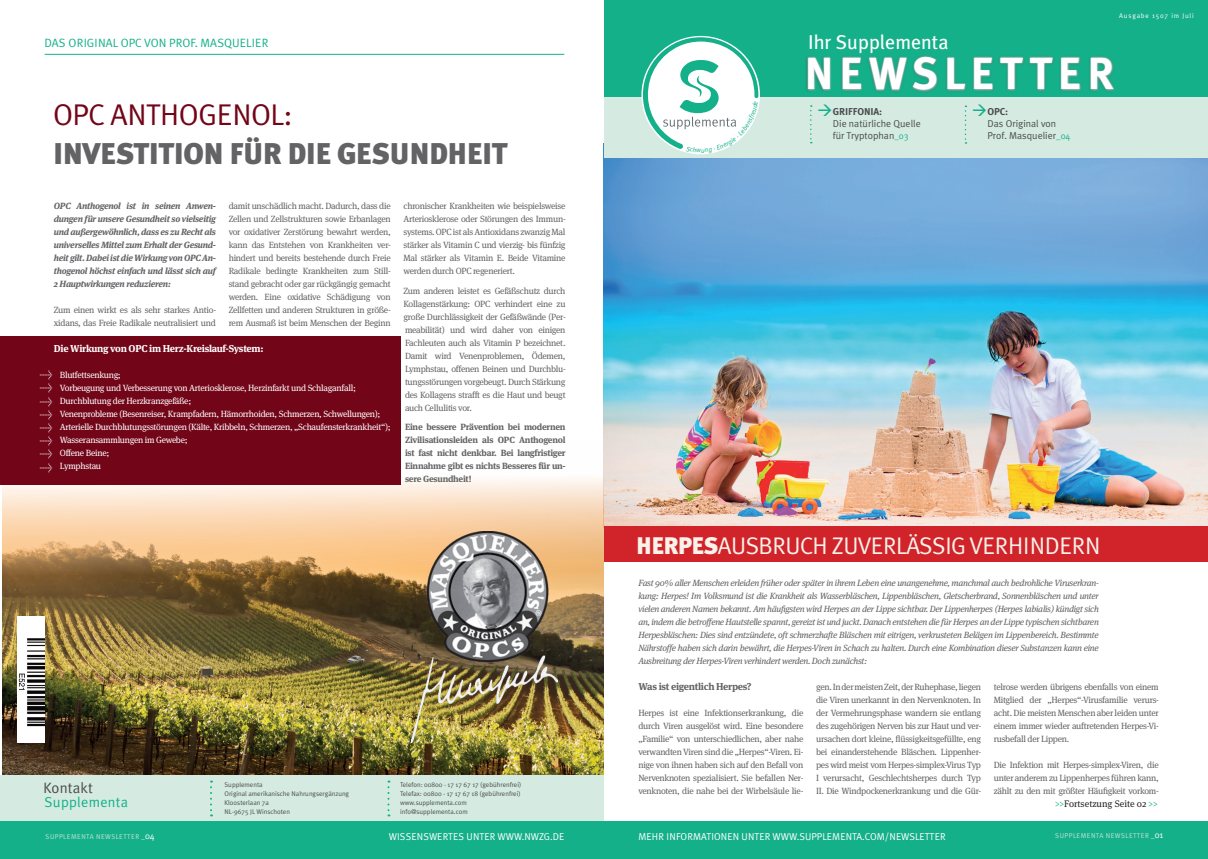
<style>
.page{position:relative;width:1208px;height:859px;background:#fff}
.page>*{position:absolute;margin:0;border:0;box-sizing:border-box;transform-origin:0 0}
.t1{font:700 45px "Meta Plus";letter-spacing:.12em;color:#fff}
.t2{font:900 30px "Meta Plus";letter-spacing:-.02em;color:#636366}
.t3{font:30px "Meta Plus Normal";letter-spacing:-.02em;color:#720518}
.t4{font:24px "Meta Plus Normal";letter-spacing:-.025em;color:#f9f2ea}
.t5{font:20px "Meta Plus";color:#fff}
.t6{font:15px "Meta Plus Normal";letter-spacing:.01em;color:#4b4c4d}
.t7{font:14.4px "Meta Plus Normal";letter-spacing:.02em;color:#14b089}
.t8{font:12px "Meta Plus Normal";color:#14b089}
.t9{font:11px "Meta Plus Normal";color:#fff}
.t10{font:10px "Meta Plus Normal";letter-spacing:.005em;color:#fff}
.t11{font:10px "Meta Plus Normal";color:#4b4c4d}
.Copy{font:700 10px "Meta Serif";letter-spacing:-.03em;color:#fff}
.Copy-2{font:700 10px "Meta Serif";letter-spacing:-.03em;color:#636366}
.t12{font:700 10px "Meta Plus";letter-spacing:-.01em;color:#4b4c4d}
.Copy-3{font:9.5px "Meta Serif";color:#231f20}
.Copy-4{font:9px/13px "Meta Serif";letter-spacing:-.03em;color:#636366;text-align:justify}
.Copy-5{font:italic 9px/13px "Meta Serif";letter-spacing:-.03em;color:#636366;text-align:justify}
.Copy-6{font:9px "Meta Serif";letter-spacing:-.03em;color:#fff}
.Copy-7{font:italic 700 9px/13px "Meta Serif";letter-spacing:-.03em;color:#636366;text-align:justify}
.Copy-8{font:700 9px/13px "Meta Serif";letter-spacing:-.03em;color:#636366;text-align:justify}
.Subline_10_5_pt{font:7px "Meta Plus Normal";letter-spacing:.06em;color:#c1e2d5}
.t13{font:6.8px "Meta Plus Normal";color:#4b4c4d}
.t14{font:6.8px "Meta Plus Normal";letter-spacing:.12em;color:#fff}
.s1{font-size:9px;color:#14b089}
.s2{font-family:"Meta Plus";font-weight:900}
.s3{color:#14b089}
.s4{color:#fff}
.s5{font-size:9px;color:#fff}
</style>
<div class="page">
<img style="left:604px;top:157px;width:604px;height:369px">
<img style="left:3px;top:441px;width:600px;height:334px">
<div style="left:0;top:775px;width:604px;height:52px;background:#d5ebe2"></div>
<div style="left:0;top:821px;width:1208px;height:38px;background:#14b089"></div>
<div style="left:604px;top:92px;width:604px;height:65px;background:#d5ebe2"></div>
<div style="left:604px;top:0;width:604px;height:96px;background:#14b089"></div>
<div style="left:806px;top:55px;width:309px;height:38px;background:#fff;opacity:.75"></div>
<svg style="left:964px;top:106px;width:2px;height:38px"></svg>
<img style="left:18px;top:616px;width:26px;height:126px">
<svg style="left:810px;top:105px;width:2px;height:38px"></svg>
<div style="left:604px;top:526px;width:604px;height:36px;background:#d1232a"></div>
<div style="left:0;top:336px;width:400px;height:149px;background:#720518"></div>
<svg style="left:210px;top:780px;width:2px;height:36px"></svg>
<svg style="left:387px;top:780px;width:2px;height:36px"></svg>
<hr style="left:45px;top:54px;width:519px;height:1px;background:#14b089">
<img style="left:411px;top:531px;width:146px;height:211px">
<svg style="left:640px;top:35px;width:121px;height:119px"></svg>
<p class="t8" style="left:45px;top:36px;width:225px">DAS ORIGINAL OPC VON PROF. MASQUELIER</p>
<p class="t3" style="left:53px;top:97px;width:241px">OPC ANTHOGENOL:</p>
<p class="t2" style="left:53px;top:136px;width:456px">INVESTITION FÜR DIE GESUNDHEIT</p>
<p class="Copy-7" style="left:54px;top:198px;width:164px">OPC Anthogenol ist in seinen Anwen&shy;dungen für unsere Gesundheit so vielseitig und außergewöhnlich, dass es zu Recht als universelles Mittel zum Erhalt der Gesund&shy;heit gilt. Dabei ist die Wirkung von OPC An&shy;thogenol höchst einfach und lässt sich auf 2 Hauptwirkungen reduzieren:</p>
<p class="Copy-4" style="left:54px;top:302px;width:164px">Zum einen wirkt es als sehr starkes Antio&shy;xidans, das Freie Radikale neutralisiert und</p>
<p class="Copy-4" style="left:229px;top:198px;width:164px">damit unschädlich macht. Dadurch, dass die Zellen und Zellstrukturen sowie Erbanlagen vor oxidativer Zerstörung bewahrt werden, kann das Entstehen von Krankheiten ver&shy;hindert und bereits bestehende durch Freie Radikale bedingte Krankheiten zum Still&shy;stand gebracht oder gar rückgängig gemacht werden. Eine oxidative Schädigung von Zellfetten und anderen Strukturen in größe&shy;rem Ausmaß ist beim Menschen der Beginn</p>
<p class="Copy-4" style="left:403px;top:198px;width:164px">chronischer Krankheiten wie beispielsweise Arteriosklerose oder Störungen des Immun&shy;systems. OPC ist als Antioxidans zwanzig Mal stärker als Vitamin C und vierzig- bis fünfzig Mal stärker als Vitamin E. Beide Vitamine werden durch OPC regeneriert.</p>
<p class="Copy-4" style="left:403px;top:283px;width:164px">Zum anderen leistet es Gefäßschutz durch Kollagenstärkung: OPC verhindert eine zu große Durchlässigkeit der Gefäßwände (Per&shy;meabilität) und wird daher von einigen Fachleuten auch als Vitamin P bezeichnet.<br>Damit wird Venenproblemen, Ödemen, Lymphstau, offenen Beinen und Durchblu&shy;tungsstörungen vorgebeugt. Durch Stärkung des Kollagens strafft es die Haut und beugt auch Cellulitis vor.</p>
<p class="Copy-8" style="left:405px;top:419px;width:162px">Eine bessere Prävention bei modernen Zivilisationsleiden als OPC Anthogenol ist fast nicht denkbar. Bei langfristiger Einnahme gibt es nichts Besseres für un&shy;sere Gesundheit!</p>
<p class="Copy" style="left:54px;top:340px;width:211px">Die Wirkung von OPC im Herz-Kreislauf-System:</p>
<p class="Copy-6" style="left:60px;top:367px;width:63px">Blutfettsenkung;</p>
<p class="Copy-6" style="left:60px;top:380px;width:298px">Vorbeugung und Verbesserung von Arteriosklerose, Herzinfarkt und Schlaganfall;</p>
<p class="Copy-6" style="left:60px;top:393px;width:133px">Durchblutung der Herzkranzgefäße;</p>
<p class="Copy-6" style="left:60px;top:406px;width:322px">Venenprobleme (Besenreiser, Krampfadern, Hämorrhoiden, Schmerzen, Schwellungen);</p>
<p class="Copy-6" style="left:60px;top:419px;width:332px">Arterielle Durchblutungsstörungen (Kälte, Kribbeln, Schmerzen, „Schaufensterkrankheit“);</p>
<p class="Copy-6" style="left:60px;top:432px;width:129px">Wasseransammlungen im Gewebe;</p>
<p class="Copy-6" style="left:60px;top:445px;width:51px">Offene Beine;</p>
<p class="Copy-6" style="left:60px;top:458px;width:43px">Lymphstau</p>
<p class="t9" style="left:40px;top:368px;width:14px">&gt;</p>
<p class="t9" style="left:40px;top:381px;width:14px">&gt;</p>
<p class="t9" style="left:40px;top:394px;width:14px">&gt;</p>
<p class="t9" style="left:40px;top:408px;width:14px">&gt;</p>
<p class="t9" style="left:40px;top:421px;width:14px">&gt;</p>
<p class="t9" style="left:40px;top:434px;width:14px">&gt;</p>
<p class="t9" style="left:40px;top:447px;width:14px">&gt;</p>
<p class="t9" style="left:40px;top:460px;width:14px">&gt;</p>
<p class="t6" style="left:43px;top:779px;width:51px">Kontakt</p>
<p class="t13" style="left:224px;top:780px;width:40px">Supplementa</p>
<p class="t13" style="left:224px;top:789px;width:126px">Original amerikanische Nahrungsergänzung</p>
<p class="t13" style="left:224px;top:798px;width:46px">Kloosterlaan 7a</p>
<p class="t13" style="left:224px;top:807px;width:67px">NL-9675 JL Winschoten</p>
<p class="t7" style="left:45px;top:793px;width:85px">Supplementa</p>
<p class="t13" style="left:400px;top:780px;width:123px">Telefon: 00800 - 17 17 67 17 (gebührenfrei)</p>
<p class="t13" style="left:400px;top:789px;width:122px">Telefax: 00800 - 17 17 67 18 (gebührenfrei)</p>
<p class="t13" style="left:400px;top:798px;width:68px">www.supplementa.com</p>
<p class="t13" style="left:400px;top:807px;width:69px">info@supplementa.com</p>
<p class="t5" style="left:808px;top:30px;width:142px">Ihr Supplementa</p>
<p class="t14" style="left:1119px;top:12px;width:76px">Ausgabe 1507 im Juli</p>
<p class="t1" style="left:804px;top:48px;width:311px">NEWSLETTER</p>
<p class="t12" style="left:833px;top:105px;width:51px">GRIFFONIA:</p>
<p class="t11" style="left:833px;top:117px;width:89px">Die natürliche Quelle</p>
<p class="t11" style="left:833px;top:129px;width:77px">für Tryptophan<span class="s1">_03</span></p>
<p class="t12" style="left:987px;top:106px;width:22px">OPC:</p>
<p class="t11" style="left:987px;top:118px;width:70px">Das Original von</p>
<p class="t11" style="left:987px;top:130px;width:84px">Prof. Masquelier<span class="s1">_04</span></p>
<p class="t4" style="left:636px;top:531px;width:466px"><span class="s2">HERPES</span>AUSBRUCH ZUVERLÄSSIG VERHINDERN</p>
<p class="Copy-5" style="left:638px;top:575px;width:462px">Fast 90% aller Menschen erleiden früher oder später in ihrem Leben eine unangenehme, manchmal auch bedrohliche Viruserkran&shy;kung: Herpes! Im Volksmund ist die Krankheit als Wasserbläschen, Lippenbläschen, Gletscherbrand, Sonnenbläschen und unter vielen anderen Namen bekannt. Am häufigsten wird Herpes an der Lippe sichtbar. Der Lippenherpes (Herpes labialis) kündigt sich an, indem die betroffene Hautstelle spannt, gereizt ist und juckt. Danach entstehen die für Herpes an der Lippe typischen sichtbaren Herpesbläschen: Dies sind entzündete, oft schmerzhafte Bläschen mit eitrigen, verkrusteten Belägen im Lippenbereich. Bestimmte Nährstoffe haben sich darin bewährt, die Herpes-Viren in Schach zu halten. Durch eine Kombination dieser Substanzen kann eine Ausbreitung der Herpes-Viren verhindert werden. Doch zunächst:</p>
<p class="Copy-2" style="left:638px;top:678px;width:115px">Was ist eigentlich Herpes?</p>
<p class="Copy-4" style="left:638px;top:705px;width:167px">Herpes ist eine Infektionserkrankung, die durch Viren ausgelöst wird. Eine besondere „Familie“ von unterschiedlichen, aber nahe verwandten Viren sind die „Herpes“-Viren. Ei&shy;nige von ihnen haben sich auf den Befall von Nervenknoten spezialisiert. Sie befallen Ner&shy;venknoten, die nahe bei der Wirbelsäule lie-</p>
<p class="Copy-4" style="left:816px;top:679px;width:167px">gen. In der meisten Zeit, der Ruhephase, liegen die Viren unerkannt in den Nervenknoten. In der Vermehrungsphase wandern sie entlang des zugehörigen Nerven bis zur Haut und ver&shy;ursachen dort kleine, flüssigkeitsgefüllte, eng bei einanderstehende Bläschen. Lippenher&shy;pes wird meist vom Herpes-simplex-Virus Typ I verursacht, Geschlechtsherpes durch Typ II. Die Windpockenerkrankung und die Gür-</p>
<p class="Copy-4" style="left:993px;top:679px;width:167px">telrose werden übrigens ebenfalls von einem Mitglied der „Herpes“-Virusfamilie verurs&shy;acht. Die meisten Menschen aber leiden unter einem immer wieder auftretenden Herpes-Vi&shy;rusbefall der Lippen.</p>
<p class="Copy-4" style="left:993px;top:757px;width:167px">Die Infektion mit Herpes-simplex-Viren, die unter anderem zu Lippenherpes führen kann, zählt zu den mit größter Häufigkeit vorkom-</p>
<p class="Copy-3" style="left:1055px;top:796px;width:104px"><span class="s3">&gt;&gt;</span>Fortsetzung Seite 02 <span class="s3">&gt;&gt;</span></p>
<p class="t10" style="left:389px;top:831px;width:177px">WISSENSWERTES UNTER WWW.NWZG.DE</p>
<p class="t10" style="left:638px;top:831px;width:309px">MEHR INFORMATIONEN UNTER WWW.SUPPLEMENTA.COM/NEWSLETTER</p>
<p class="Subline_10_5_pt" style="left:46px;top:832px;width:111px">SUPPLEMENTA NEWSLETTER <span class="s4">_</span><span class="s5">04</span></p>
<p class="Subline_10_5_pt" style="left:1055px;top:831px;width:110px">SUPPLEMENTA NEWSLETTER <span class="s4">_</span><span class="s5">01</span></p>
</div>
